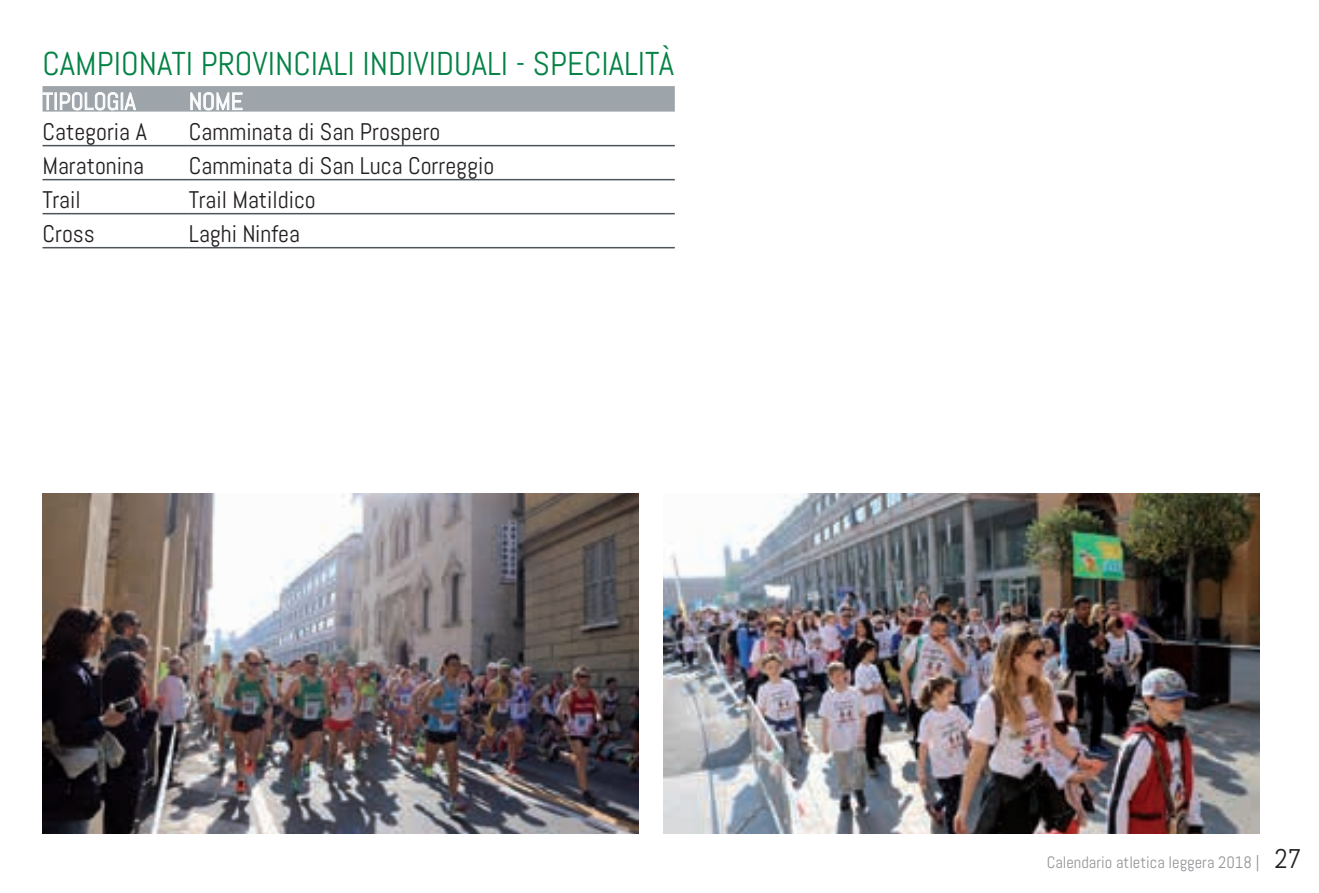
<style>
.page{position:relative;width:1319px;height:893px;background:#fff}
.page>*{position:absolute;margin:0;border:0;box-sizing:border-box;transform-origin:0 0}
.t1{font:33px "Abel";color:#058245}
.t2{font:24px "Abel";color:#231f20}
.t3{font:24px "Abel";color:#fff}
.t4{font:16.5px "Abel";color:#939598}
.s1{font-size:27px;color:#231f20}
</style>
<div class="page">
<hr style="left:43px;top:145px;width:146px;height:1px;background:#4d545a">
<hr style="left:189px;top:145px;width:485px;height:1px;background:#4d545a">
<hr style="left:43px;top:179px;width:146px;height:1px;background:#4d545a">
<hr style="left:189px;top:179px;width:485px;height:1px;background:#4d545a">
<hr style="left:43px;top:213px;width:146px;height:1px;background:#4d545a">
<hr style="left:189px;top:213px;width:485px;height:1px;background:#4d545a">
<hr style="left:43px;top:247px;width:146px;height:1px;background:#4d545a">
<hr style="left:189px;top:247px;width:485px;height:1px;background:#4d545a">
<svg style="left:42px;top:86px;width:632px;height:26px;background:#a4abb1"></svg>
<img style="left:43px;top:493px;width:595px;height:340px">
<img style="left:663px;top:493px;width:596px;height:340px">
<h1 class="t1" style="left:43px;top:43px;width:633px">CAMPIONATI PROVINCIALI INDIVIDUALI - SPECIALITÀ</h1>
<p class="t3" style="left:43px;top:86px;width:95px">TIPOLOGIA</p>
<p class="t3" style="left:189px;top:86px;width:56px">NOME</p>
<p class="t2" style="left:43px;top:116px;width:106px">Categoria A</p>
<p class="t2" style="left:189px;top:116px;width:253px">Camminata di San Prospero</p>
<p class="t2" style="left:43px;top:151px;width:103px">Maratonina</p>
<p class="t2" style="left:189px;top:151px;width:307px">Camminata di San Luca Correggio</p>
<p class="t2" style="left:43px;top:185px;width:40px">Trail</p>
<p class="t2" style="left:189px;top:185px;width:128px">Trail Matildico</p>
<p class="t2" style="left:43px;top:219px;width:54px">Cross</p>
<p class="t2" style="left:189px;top:219px;width:113px">Laghi Ninfea</p>
<p class="t4" style="left:1046px;top:852px;width:256px">Calendario atletica leggera 2018 | <span class="s1">27</span></p>
</div>
